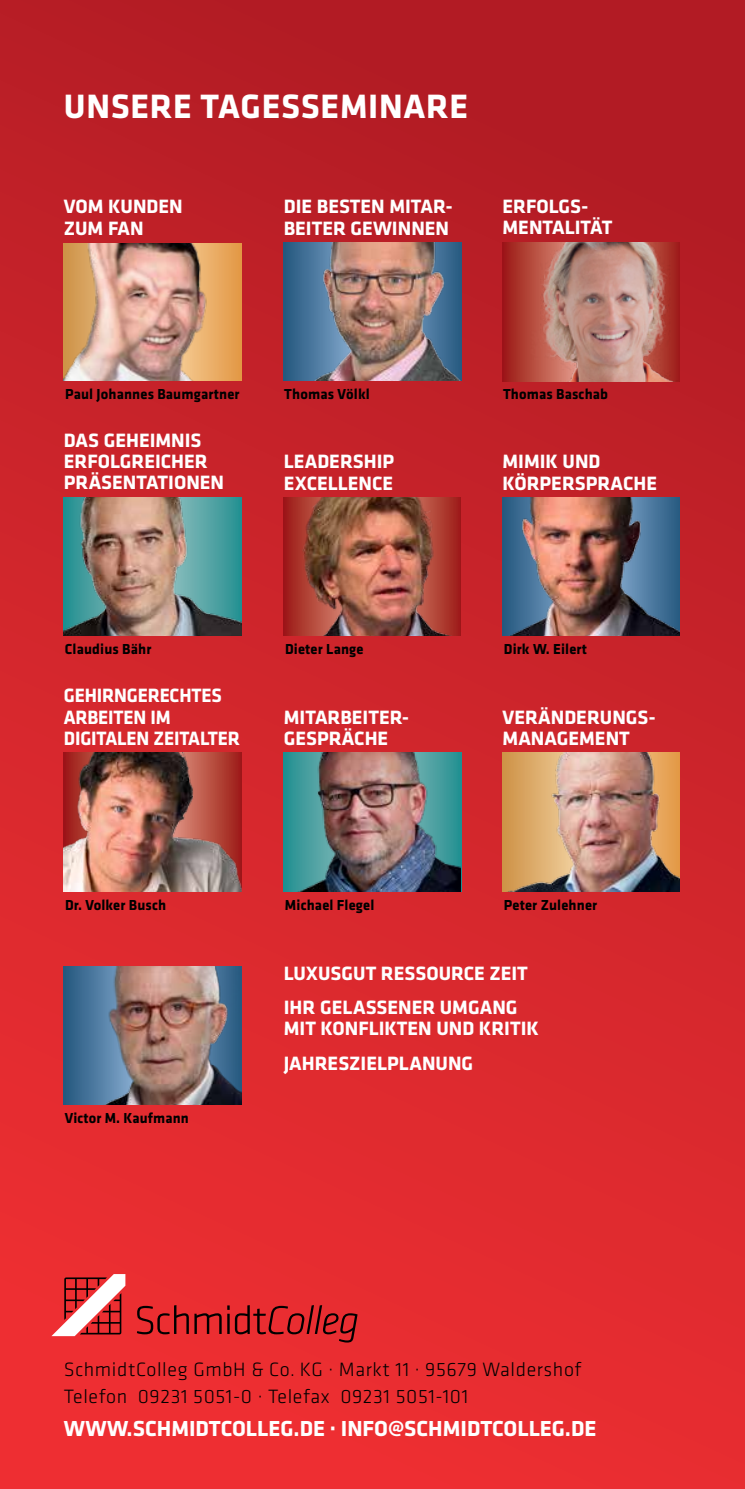
<style>
.page{position:relative;width:745px;height:1489px;background:#fff}
.page>*{position:absolute;margin:0;border:0;box-sizing:border-box;transform-origin:0 0}
.t1{font:700 35px "Klavika";letter-spacing:.02em;color:#fff}
.t2{font:700 22.5px "Klavika";color:#fff}
.t3{font:700 20px/21.2px "Klavika";color:#fff}
.t4{font:300 20px/27.5px "Klavika";letter-spacing:.03em;color:#000}
.t5{font:700 20px/21.2px "Klavika";color:#fff;scale:.95 1}
.t6{font:700 15px "Klavika";letter-spacing:.01em;color:#000}
.t7{font:700 15px "Klavika";letter-spacing:.01em;color:#000;scale:.96 1}
</style>
<div class="page">
<svg style="left:744px;top:0;width:1px;height:1488px"></svg>
<div style="left:0;top:0;width:744px;height:1488px;background:linear-gradient(to bottom,#b11c25,#ee2f33)"></div>
<svg style="left:51px;top:1273px;width:306px;height:69px;background:#d4373a"></svg>
<img style="left:283px;top:242px;width:178px;height:139px">
<img style="left:502px;top:243px;width:177px;height:138px">
<img style="left:64px;top:497px;width:177px;height:139px">
<img style="left:64px;top:753px;width:177px;height:138px">
<img style="left:283px;top:753px;width:177px;height:138px">
<img style="left:64px;top:243px;width:177px;height:138px">
<img style="left:283px;top:497px;width:177px;height:139px">
<img style="left:502px;top:753px;width:177px;height:138px">
<img style="left:502px;top:497px;width:177px;height:139px">
<img style="left:64px;top:966px;width:177px;height:138px">
<h1 class="t1" style="left:64px;top:81px;width:405px">UNSERE TAGESSEMINARE</h1>
<p class="t3" style="left:64px;top:195px;width:120px">VOM KUNDEN<br>ZUM FAN</p>
<p class="t3" style="left:283px;top:195px;width:170px">DIE BESTEN MITAR-<br>BEITER GEWINNEN</p>
<p class="t3" style="left:502px;top:195px;width:111px">ERFOLGS-<br>MENTALITÄT</p>
<p class="t6" style="left:65px;top:383px;width:176px">Paul Johannes Baumgartner</p>
<p class="t6" style="left:284px;top:383px;width:87px">Thomas Völkl</p>
<p class="t6" style="left:502px;top:383px;width:106px">Thomas Baschab</p>
<p class="t3" style="left:64px;top:428px;width:162px">DAS GEHEIMNIS<br>ERFOLGREICHER<br>PRÄSENTATIONEN</p>
<p class="t3" style="left:283px;top:450px;width:112px">LEADERSHIP<br>EXCELLENCE</p>
<p class="t3" style="left:502px;top:450px;width:156px">MIMIK UND<br>KÖRPERSPRACHE</p>
<p class="t6" style="left:65px;top:638px;width:88px">Claudius Bähr</p>
<p class="t5" style="left:64px;top:684px;width:187px">GEHIRNGERECHTES<br>ARBEITEN IM<br>DIGITALEN ZEITALTER</p>
<p class="t6" style="left:285px;top:638px;width:80px">Dieter Lange</p>
<p class="t6" style="left:503px;top:638px;width:85px">Dirk W. Eilert</p>
<p class="t3" style="left:283px;top:705px;width:127px">MITARBEITER-<br>GESPRÄCHE</p>
<p class="t3" style="left:502px;top:705px;width:154px">VERÄNDERUNGS-<br>MANAGEMENT</p>
<p class="t6" style="left:65px;top:894px;width:102px">Dr. Volker Busch</p>
<p class="t6" style="left:285px;top:894px;width:91px">Michael Flegel</p>
<p class="t6" style="left:503px;top:894px;width:95px">Peter Zulehner</p>
<p class="t3" style="left:283px;top:961px;width:245px">LUXUSGUT RESSOURCE ZEIT</p>
<p class="t3" style="left:283px;top:995px;width:256px">IHR GELASSENER UMGANG<br>MIT KONFLIKTEN UND KRITIK</p>
<p class="t7" style="left:65px;top:1106px;width:131px">Victor M. Kaufmann</p>
<p class="t3" style="left:283px;top:1051px;width:191px">JAHRESZIELPLANUNG</p>
<p class="t4" style="left:64px;top:1354px;width:519px">SchmidtColleg GmbH &amp; Co. KG · Markt 11 · 95679 Waldershof<br>Telefon 09231 5051-0 · Telefax 09231 5051-101</p>
<p class="t2" style="left:64px;top:1411px;width:534px">WWW.SCHMIDTCOLLEG.DE · INFO@SCHMIDTCOLLEG.DE</p>
</div>
